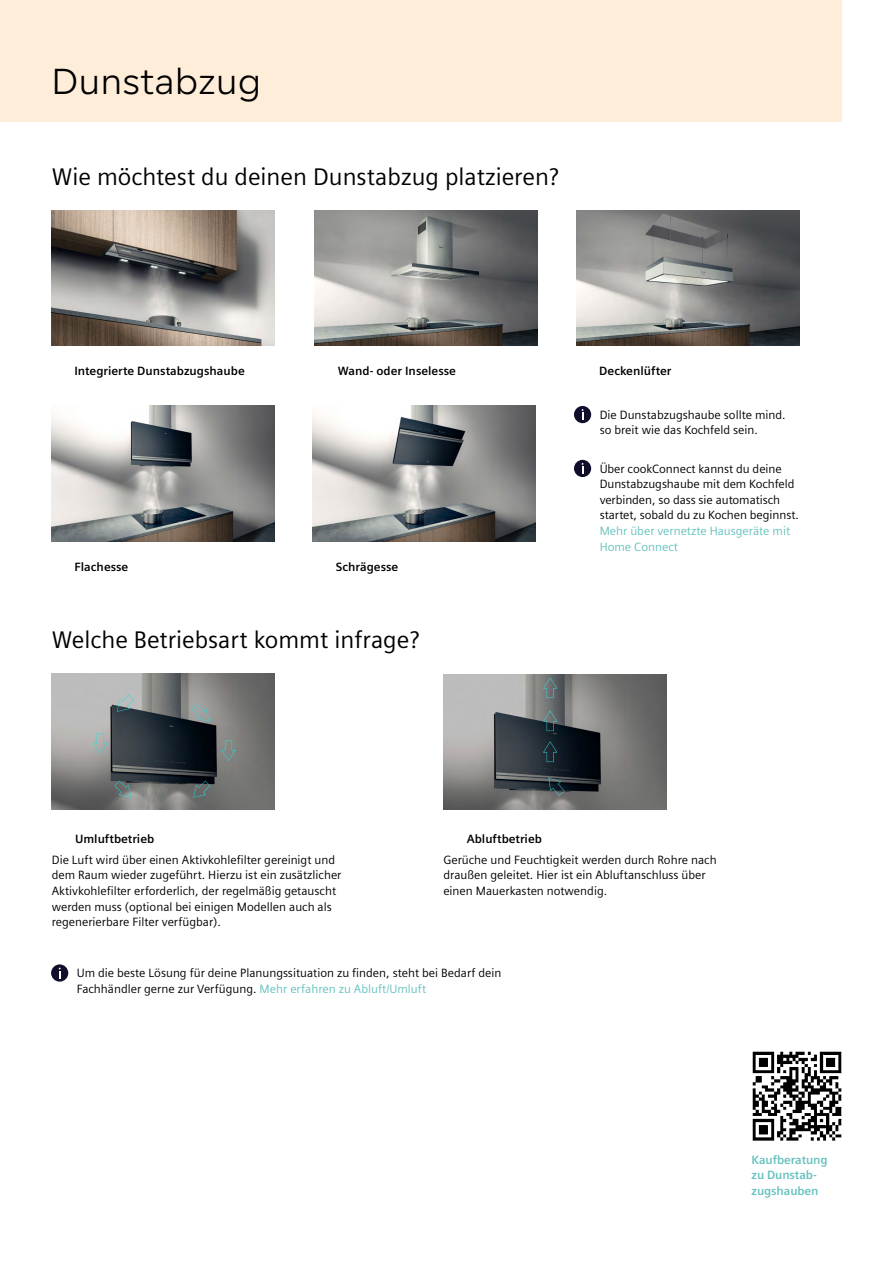
<style>
.page{position:relative;width:893px;height:1263px;background:#fff}
.page>*{position:absolute;margin:0;border:0;box-sizing:border-box;transform-origin:0 0}
._01__Headline_H1__30{font:36px "Siemens Progress";color:#000}
._01__Headline_H2__16{font:24px "Siemens Sans";color:#000}
._08__Table_body_text{font:12px/15.6px "Siemens Sans";color:#000}
._08__Table_body_text-2{font:700 12px "Siemens Sans";color:#000}
._08__Table_body_text-3{font:700 12px/15.6px "Siemens Sans";letter-spacing:-.01em;color:#66c1be}
.s1{color:#66c1be}
</style>
<div class="page">
<div style="left:0;top:0;width:842px;height:121px;background:#feedd9"></div>
<img style="left:51px;top:210px;width:223px;height:136px">
<img style="left:315px;top:210px;width:223px;height:136px">
<img style="left:313px;top:406px;width:223px;height:136px">
<div style="left:574px;top:406px;width:17px;height:17px;background:#0f0f2b;border-radius:50%"></div>
<img style="left:576px;top:210px;width:223px;height:136px">
<img style="left:51px;top:406px;width:223px;height:136px">
<div style="left:51px;top:964px;width:17px;height:18px;background:#0f0f2b;border-radius:50%"></div>
<svg style="left:59px;top:967px;width:2px;height:11px"></svg>
<img style="left:51px;top:674px;width:223px;height:136px">
<img style="left:443px;top:674px;width:223px;height:136px">
<div style="left:574px;top:460px;width:17px;height:17px;background:#0f0f2b;border-radius:50%"></div>
<img style="left:752px;top:1052px;width:89px;height:89px">
<p class="_01__Headline_H1__30" style="left:51px;top:58px;width:212px">Dunstabzug</p>
<p class="_01__Headline_H2__16" style="left:52px;top:163px;width:508px">Wie möchtest du deinen Dunstabzug platzieren?</p>
<p class="_08__Table_body_text-2" style="left:74px;top:364px;width:172px">Integrierte Dunstabzugshaube</p>
<p class="_08__Table_body_text-2" style="left:338px;top:364px;width:120px">Wand- oder Inselesse</p>
<p class="_08__Table_body_text-2" style="left:74px;top:560px;width:55px">Flachesse</p>
<p class="_08__Table_body_text-2" style="left:336px;top:560px;width:64px">Schrägesse</p>
<p class="_01__Headline_H2__16" style="left:52px;top:626px;width:369px">Welche Betriebsart kommt infrage?</p>
<p class="_08__Table_body_text-2" style="left:599px;top:364px;width:74px">Deckenlüfter</p>
<p class="_08__Table_body_text" style="left:600px;top:407px;width:187px">Die Dunstabzugshaube sollte mind. so breit wie das Kochfeld sein.</p>
<p class="_08__Table_body_text" style="left:600px;top:461px;width:201px">Über cookConnect kannst du deine<br>Dunstabzugshaube mit dem Kochfeld verbinden, so dass sie automatisch startet, sobald du zu Kochen beginnst.<br><span class="s1">Mehr über vernetzte Hausgeräte mit<br>Home Connect</span></p>
<p class="_08__Table_body_text-2" style="left:75px;top:831px;width:81px">Umluftbetrieb</p>
<p class="_08__Table_body_text" style="left:52px;top:852px;width:291px">Die Luft wird über einen Aktivkohlefilter gereinigt und dem Raum wieder zugeführt. Hierzu ist ein zusätzlicher Aktivkohlefilter erforderlich, der regelmäßig getauscht werden muss (optional bei einigen Modellen auch als regenerierbare Filter verfügbar).</p>
<p class="_08__Table_body_text-2" style="left:467px;top:831px;width:77px">Abluftbetrieb</p>
<p class="_08__Table_body_text" style="left:443px;top:852px;width:275px">Gerüche und Feuchtigkeit werden durch Rohre nach draußen geleitet. Hier ist ein Abluftanschluss über einen Mauerkasten notwendig.</p>
<p class="_08__Table_body_text" style="left:77px;top:965px;width:426px">Um die beste Lösung für deine Planungssituation zu finden, steht bei Bedarf dein<br>Fachhändler gerne zur Verfügung. <span class="s1">Mehr erfahren zu Abluft/Umluft</span></p>
<p class="_08__Table_body_text-3" style="left:751px;top:1152px;width:78px">Kaufberatung</p>
<p class="_08__Table_body_text-3" style="left:751px;top:1167px;width:69px">zu Dunstab&shy;zugshauben</p>
</div>
